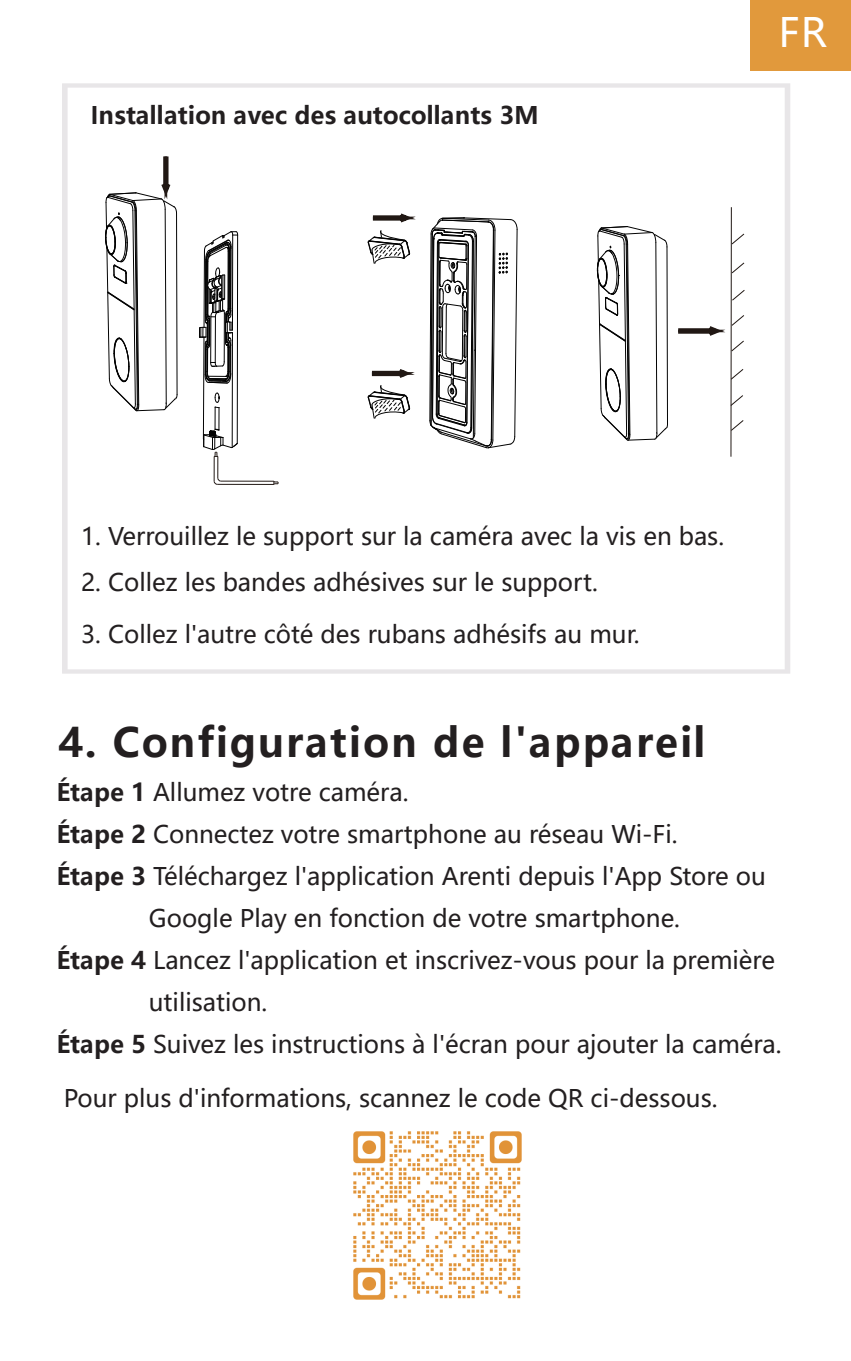
<style>
.page{position:relative;width:851px;height:1361px;background:#fff}
.page>*{position:absolute;margin:0;border:0;box-sizing:border-box;transform-origin:0 0}
.t1{font:700 40px "Microsoft Ya Hei UI";letter-spacing:.05em;color:#231f20}
.t2{font:40px "Microsoft Ya Hei UI";color:#fff}
.t3{font:24px "Microsoft Ya Hei UI";color:#231f20}
.t4{font:700 24px "Microsoft Ya Hei UI";color:#231f20}
.s1{font-family:"All Round Gothic W01";font-weight:600;font-size:32px}
.s2{font-weight:700}
</style>
<div class="page">
<div style="left:750px;top:0;width:100px;height:70px;background:#e1993c"></div>
<svg style="left:62px;top:83px;width:728px;height:590px"></svg>
<hr style="left:220px;top:480px;width:54px;height:2px;background:#211814">
<hr style="left:217px;top:484px;width:57px;height:1px;background:#211814">
<svg style="left:273px;top:480px;width:6px;height:5px"></svg>
<hr style="left:231px;top:333px;width:2px;height:114px;background:#030303">
<hr style="left:218px;top:408px;width:2px;height:22px;background:#030303">
<hr style="left:214px;top:407px;width:2px;height:22px;background:#030303">
<hr style="left:203px;top:337px;width:2px;height:102px;background:#030303">
<svg style="left:202px;top:428px;width:37px;height:57px"></svg>
<hr style="left:236px;top:235px;width:2px;height:208px;background:#030303">
<svg style="left:199px;top:226px;width:39px;height:183px"></svg>
<svg style="left:104px;top:152px;width:74px;height:267px"></svg>
<svg style="left:367px;top:210px;width:151px;height:239px"></svg>
<svg style="left:596px;top:225px;width:72px;height:223px"></svg>
<hr style="left:730px;top:207px;width:2px;height:250px;background:#211814">
<svg style="left:730px;top:233px;width:15px;height:12px"></svg>
<svg style="left:730px;top:262px;width:15px;height:12px"></svg>
<svg style="left:731px;top:289px;width:14px;height:12px"></svg>
<svg style="left:729px;top:368px;width:15px;height:12px"></svg>
<svg style="left:729px;top:394px;width:14px;height:13px"></svg>
<svg style="left:730px;top:419px;width:14px;height:12px"></svg>
<svg style="left:674px;top:314px;width:70px;height:38px"></svg>
<img style="left:353px;top:1131px;width:169px;height:169px">
<p class="t4" style="left:91px;top:99px;width:449px">Installation avec des autocollants 3M</p>
<h1 class="t2" style="left:778px;top:6px;width:50px">FR<span class="s1">EN</span></h1>
<p class="t3" style="left:81px;top:520px;width:644px">1. Verrouillez le support sur la caméra avec la vis en bas.</p>
<p class="t3" style="left:81px;top:566px;width:518px">2. Collez les bandes adhésives sur le support.</p>
<p class="t3" style="left:81px;top:618px;width:560px">3. Collez l'autre côté des rubans adhésifs au mur.</p>
<h1 class="t1" style="left:58px;top:715px;width:649px">4. Configuration de l'appareil</h1>
<p class="t3" style="left:56px;top:776px;width:353px"><span class="s2">Étape 1</span> Allumez votre caméra.</p>
<p class="t3" style="left:56px;top:818px;width:622px"><span class="s2">Étape 2</span> Connectez votre smartphone au réseau Wi-Fi.</p>
<p class="t3" style="left:56px;top:860px;width:711px"><span class="s2">Étape 3</span> Téléchargez l'application Arenti depuis l'App Store ou</p>
<p class="t3" style="left:149px;top:901px;width:532px">Google Play en fonction de votre smartphone.</p>
<p class="t3" style="left:56px;top:944px;width:720px"><span class="s2">Étape 4</span> Lancez l'application et inscrivez-vous pour la première</p>
<p class="t3" style="left:149px;top:985px;width:120px">utilisation.</p>
<p class="t3" style="left:56px;top:1028px;width:726px"><span class="s2">Étape 5</span> Suivez les instructions à l'écran pour ajouter la caméra.</p>
<p class="t3" style="left:64px;top:1082px;width:655px">Pour plus d'informations, scannez le code QR ci-dessous.</p>
</div>
